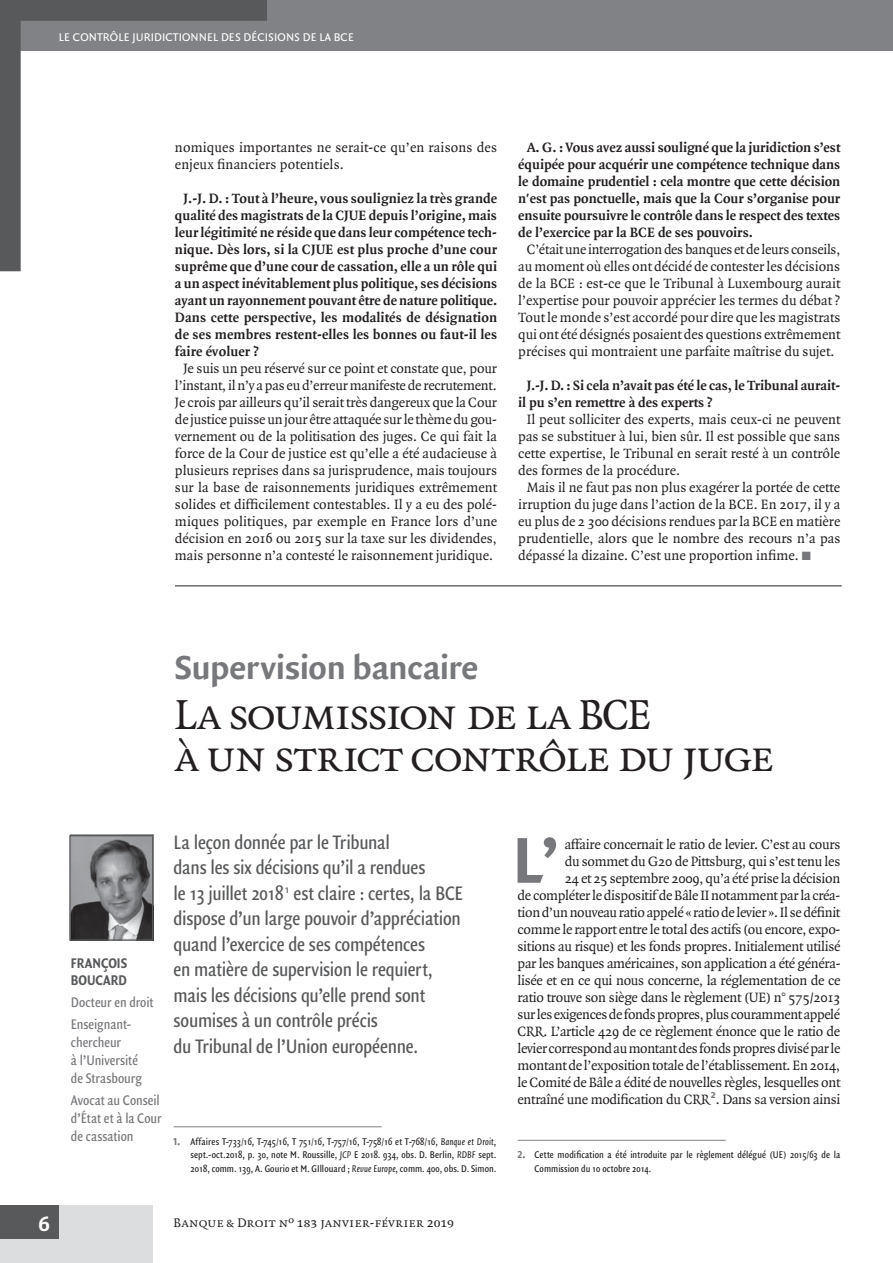
<style>
.page{position:relative;width:893px;height:1263px;background:#fff}
.page>*{position:absolute;margin:0;border:0;box-sizing:border-box;transform-origin:0 0}
.t1{font:700 69.6px "Quadraat Sans";color:#77787b}
.t2{font:45px/42px "Quadraat Small Caps";letter-spacing:-.05em;color:#231f20}
.t3{font:700 36px "Quadraat Sans";letter-spacing:-.025em;color:#77787b}
.t4{font:21px/25.5px "Quadraat Sans Con";letter-spacing:-.01em;color:#58595b}
.t5{font:21px "Fago No Bold Lf Caps";color:#fff}
.t6{font:15px/18px "Quadraat Sans Con";color:#77787b}
.t7{font:700 15px/16.5px "Quadraat Sans Con";color:#58595b}
.t8{font:14.55px/17px "Quadraat";letter-spacing:-.005em;color:#231f20;text-align:center}
.t9{font:700 14.55px/17px "Quadraat";color:#231f20;text-align:justify}
.t10{font:13.5px "Quadraat Small Caps";color:#231f20}
.t11{font:12px "Quadraat Sans";letter-spacing:.01em;color:#fff}
.t12{font:10.5px/13.5px "Quadraat Sans Con";letter-spacing:.01em;color:#231f20;text-align:justify}
.s1{color:#77787b}
.s2{font-family:"Fago No Bold Lf";color:#77787b}
.s3{font-style:italic}
</style>
<div class="page">
<div style="left:0;top:1205px;width:152px;height:58px;background:#dcddde"></div>
<div style="left:0;top:1205px;width:59px;height:34px;background:#58595b"></div>
<div style="left:0;top:0;width:891px;height:50px;background:#808285"></div>
<svg style="left:0;top:0;width:267px;height:271px"></svg>
<hr style="left:891px;top:0;width:2px;height:50px;background:#808285">
<hr style="left:175px;top:586px;width:667px;height:1px;background:#231f20">
<img style="left:71px;top:837px;width:80px;height:102px">
<div style="left:69px;top:835px;width:84px;height:106px;border:1px solid #58595b"></div>
<hr style="left:174px;top:1126px;width:208px;height:1px;background:#808285">
<hr style="left:517px;top:1140px;width:209px;height:1px;background:#808285">
<p class="t11" style="left:59px;top:33px;width:297px">LE CONTRÔLE JURIDICTIONNEL DES DÉCISIONS DE LA BCE</p>
<p class="t8" style="left:175px;top:140px;width:324px;text-align:left">nomiques importantes ne serait-ce qu’en raisons des enjeux financiers potentiels.</p>
<p class="t9" style="left:175px;top:191px;width:324px;text-indent:8px">J.-J. D. : Tout à l’heure, vous souligniez la très grande qualité des magistrats de la CJUE depuis l’origine, mais leur légitimité ne réside que dans leur compétence tech&shy;nique. Dès lors, si la CJUE est plus proche d’une cour suprême que d’une cour de cassation, elle a un rôle qui a un aspect inévitablement plus politique, ses décisions ayant un rayonnement pouvant être de nature politique.<br>Dans cette perspective, les modalités de désignation de ses membres restent-elles les bonnes ou faut-il les faire évoluer ?</p>
<p class="t8" style="left:175px;top:361px;width:324px">Je suis un peu réservé sur ce point et constate que, pour l’instant, il n’y a pas eu d’erreur manifeste de recrutement.<br>Je crois par ailleurs qu’il serait très dangereux que la Cour de justice puisse un jour être attaquée sur le thème du gou&shy;vernement ou de la politisation des juges. Ce qui fait la force de la Cour de justice est qu’elle a été audacieuse à plusieurs reprises dans sa jurisprudence, mais toujours sur la base de raisonnements juridiques extrêmement solides et difficilement contestables. Il y a eu des polé&shy;miques politiques, par exemple en France lors d’une décision en 2016 ou 2015 sur la taxe sur les dividendes, mais personne n’a contesté le raisonnement juridique.</p>
<p class="t9" style="left:518px;top:140px;width:324px;text-indent:8px">A. G. : Vous avez aussi souligné que la juridiction s’est équipée pour acquérir une compétence technique dans le domaine prudentiel : cela montre que cette décision n'est pas ponctuelle, mais que la Cour s’organise pour ensuite poursuivre le contrôle dans le respect des textes de l’exercice par la BCE de ses pouvoirs.</p>
<p class="t8" style="left:518px;top:242px;width:324px">C’était une interrogation des banques et de leurs conseils, au moment où elles ont décidé de contester les décisions de la BCE : est-ce que le Tribunal à Luxembourg aurait l’expertise pour pouvoir apprécier les termes du débat ?<br>Tout le monde s’est accordé pour dire que les magistrats qui ont été désignés posaient des questions extrêmement précises qui montraient une parfaite maîtrise du sujet.</p>
<p class="t9" style="left:518px;top:378px;width:323px;text-indent:8px">J.-J. D. : Si cela n’avait pas été le cas, le Tribunal aurait&shy;il pu s’en remettre à des experts ?</p>
<p class="t8" style="left:527px;top:412px;width:315px">Il peut solliciter des experts, mais ceux-ci ne peuvent</p>
<p class="t8" style="left:518px;top:429px;width:323px">pas se substituer à lui, bien sûr. Il est possible que sans</p>
<p class="t8" style="left:518px;top:446px;width:323px">cette expertise, le Tribunal en serait resté à un contrôle</p>
<p class="t8" style="left:518px;top:463px;width:163px">des formes de la procédure.</p>
<p class="t8" style="left:527px;top:480px;width:315px">Mais il ne faut pas non plus exagérer la portée de cette</p>
<p class="t8" style="left:518px;top:497px;width:323px">irruption du juge dans l’action de la BCE. En 2017, il y a</p>
<p class="t8" style="left:518px;top:514px;width:324px">eu plus de 2 300 décisions rendues par la BCE en matière</p>
<p class="t8" style="left:518px;top:531px;width:324px">prudentielle, alors que le nombre des recours n’a pas</p>
<p class="t8" style="left:518px;top:548px;width:294px">dépassé la dizaine. C’est une proportion infime. <span class="s1">■</span></p>
<h3 class="t3" style="left:175px;top:653px;width:306px">Supervision bancaire</h3>
<h2 class="t2" style="left:175px;top:693px;width:601px">La soumission de la BCE<br>à un strict contrôle du juge</h2>
<p class="t7" style="left:71px;top:956px;width:58px">FRANÇOIS<br>BOUCARD</p>
<p class="t6" style="left:71px;top:992px;width:84px;line-height:22.2px">Docteur en droit<br>Enseignant-</p>
<p class="t6" style="left:71px;top:1035px;width:72px">chercheur<br>à l’Université de Strasbourg</p>
<p class="t6" style="left:71px;top:1093px;width:92px">Avocat au Conseil d’État et à la Cour de cassation</p>
<p class="t4" style="left:174px;top:831px;width:291px">La leçon donnée par le Tribunal<br>dans les six décisions qu’il a rendues<br>le 13 juillet 2018 <sup>1</sup> est claire : certes, la BCE dispose d’un large pouvoir d’appréciation quand l’exercice de ses compétences<br>en matière de supervision le requiert, mais les décisions qu’elle prend sont soumises à un contrôle précis<br>du Tribunal de l’Union européenne.</p>
<p class="t12" style="left:191px;top:1135px;width:307px;text-indent:-17px"><span class="s2">1.</span> Affaires T-733/16, T-745/16, T 751/16, T-757/16, T-758/16 et T-768/16, <span class="s3">Banque et Droit</span>, sept.-oct.2018, p. 30, note M. Roussille, <span class="s3">JCP</span> E 2018. 934, obs. D. Berlin, <span class="s3">RDBF</span> sept.<br>2018, comm. 139, A. Gourio et M. GIllouard ; <span class="s3">Revue Europe</span>, comm. 400, obs. D. Simon.</p>
<h1 class="t1" style="left:512px;top:833px;width:48px">L’</h1>
<p class="t8" style="left:517px;top:837px;width:324px;text-align:right">affaire concernait le ratio de levier. C’est au cours<br>du sommet du G20 de Pittsburg, qui s’est tenu les<br>24 et 25 septembre 2009, qu’a été prise la décision<br>de compléter le dispositif de Bâle II notamment par la créa&shy;tion d’un nouveau ratio appelé « ratio de levier ». Il se définit comme le rapport entre le total des actifs (ou encore, expo&shy;sitions au risque) et les fonds propres. Initialement utilisé par les banques américaines, son application a été généra&shy;lisée et en ce qui nous concerne, la réglementation de ce ratio trouve son siège dans le règlement (UE) n° 575/2013 sur les exigences de fonds propres, plus couramment appelé CRR. L’article 429 de ce règlement énonce que le ratio de levier correspond au montant des fonds propres divisé par le montant de l’exposition totale de l’établissement. En 2014, le Comité de Bâle a édité de nouvelles règles, lesquelles ont entraîné une modification du CRR <sup>2</sup>. Dans sa version ainsi</p>
<p class="t12" style="left:534px;top:1149px;width:307px;text-indent:-17px"><span class="s2">2.</span> Cette modification a été introduite par le règlement délégué (UE) 2015/63 de la<br>Commission du 10 octobre 2014.</p>
<h3 class="t5" style="left:38px;top:1211px;width:14px">6</h3>
<p class="t10" style="left:174px;top:1215px;width:282px">Banque &amp; Droit nº 183 janvier-février 2019</p>
</div>
